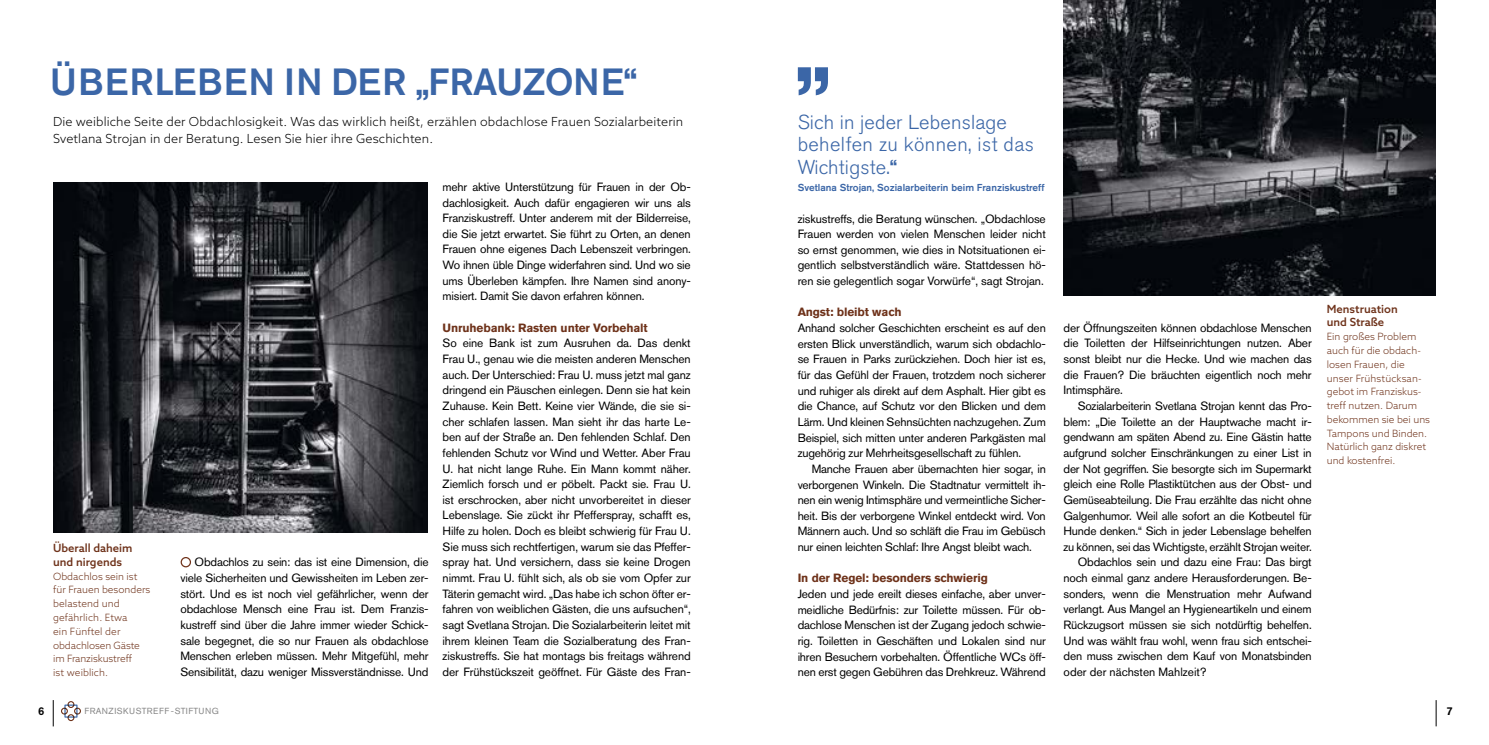
<style>
.page{position:relative;width:1489px;height:745px;background:#fff}
.page>*{position:absolute;margin:0;border:0;box-sizing:border-box;transform-origin:0 0}
.t1{font:500 100.12px "Akzidenz Grotesk Std";color:#3b66a7}
.t2{font:500 37.5px "Akzidenz Grotesk Std";letter-spacing:.025em;color:#3b66a7}
.t3{font:300 20px/22.5px "Akzidenz Grotesk Std";letter-spacing:.01em;color:#3b66a7}
.t4{font:300 12.5px/17.5px "Azo Sans";letter-spacing:.01em;color:#000}
.t5{font:11.88px/15.6px "Akzidenz Grotesk Std";letter-spacing:-.015em;color:#000;text-align:justify}
.t6{font:700 11.88px "Akzidenz Grotesk Std";letter-spacing:-.01em;color:#6e321a}
.t7{font:500 11.25px/13.8px "Azo Sans";color:#6e321a}
.t8{font:500 11.25px "Akzidenz Grotesk Std";color:#000}
.t9{font:300 10px/13.8px "Azo Sans";color:#6e321a}
.t10{font:500 10px "Akzidenz Grotesk Std";color:#3b66a7}
.t11{font:8.75px "Akzidenz Grotesk Std";letter-spacing:.055em;color:#878787}
.s1{font-weight:500}
</style>
<div class="page">
<div style="left:181px;top:556px;width:10px;height:11px;border:1px solid #71341c;border-radius:50%"></div>
<svg style="left:53px;top:700px;width:1px;height:26px"></svg>
<svg style="left:61px;top:701px;width:20px;height:19px"></svg>
<img style="left:53px;top:182px;width:374px;height:350px">
<svg style="left:1435px;top:700px;width:1px;height:25px"></svg>
<img style="left:1063px;top:0;width:372px;height:295px">
<h2 class="t2" style="left:50px;top:58px;width:589px">ÜBERLEBEN IN DER „FRAUZONE“</h2>
<p class="t4" style="left:53px;top:112px;width:631px">Die weibliche Seite der Obdachlosigkeit. Was das wirklich heißt, erzählen obdachlose Frauen Sozialarbeiterin<br>Svetlana Strojan in der Beratung. Lesen Sie hier ihre Geschichten.</p>
<p class="t7" style="left:53px;top:540px;width:81px">Überall daheim und nirgends</p>
<p class="t9" style="left:53px;top:568px;width:99px">Obdachlos sein ist für Frauen besonders belastend und gefährlich. Etwa<br>ein Fünftel der obdachlosen Gäste im Franziskustreff<br>ist weiblich.</p>
<p class="t5" style="left:180px;top:554px;width:250px;text-indent:14px">Obdachlos zu sein: das ist eine Dimension, die viele Sicherheiten und Gewissheiten im Leben zer&shy;stört. Und es ist noch viel gefährlicher, wenn der obdachlose Mensch eine Frau ist. Dem Franzis&shy;kustreff sind über die Jahre immer wieder Schick&shy;sale begegnet, die so nur Frauen als obdachlose Menschen erleben müssen. Mehr Mitgefühl, mehr Sensibilität, dazu weniger Missverständnisse. Und</p>
<p class="t8" style="left:38px;top:703px;width:8px">6</p>
<p class="t11" style="left:85px;top:705px;width:136px">FRANZISKUSTREFF -STIFTUNG</p>
<p class="t5" style="left:442px;top:179px;width:250px">mehr aktive Unterstützung für Frauen in der Ob&shy;dachlosigkeit. Auch dafür engagieren wir uns als Franziskustreff. Unter anderem mit der Bilderreise, die Sie jetzt erwartet. Sie führt zu Orten, an denen Frauen ohne eigenes Dach Lebenszeit verbringen.<br>Wo ihnen üble Dinge widerfahren sind. Und wo sie ums Überleben kämpfen. Ihre Namen sind anony&shy;misiert. Damit Sie davon erfahren können.</p>
<p class="t6" style="left:442px;top:320px;width:207px">Unruhebank: Rasten unter Vorbehalt</p>
<p class="t5" style="left:442px;top:335px;width:250px">So eine Bank ist zum Ausruhen da. Das denkt Frau U., genau wie die meisten anderen Menschen auch. Der Unterschied: Frau U. muss jetzt mal ganz dringend ein Päuschen einlegen. Denn sie hat kein Zuhause. Kein Bett. Keine vier Wände, die sie si&shy;cher schlafen lassen. Man sieht ihr das harte Le&shy;ben auf der Straße an. Den fehlenden Schlaf. Den fehlenden Schutz vor Wind und Wetter. Aber Frau U. hat nicht lange Ruhe. Ein Mann kommt näher.<br>Ziemlich forsch und er pöbelt. Packt sie. Frau U. ist erschrocken, aber nicht unvorbereitet in dieser Lebenslage. Sie zückt ihr Pfefferspray, schafft es, Hilfe zu holen. Doch es bleibt schwierig für Frau U.<br>Sie muss sich rechtfertigen, warum sie das Pfeffer&shy;spray hat. Und versichern, dass sie keine Drogen nimmt. Frau U. fühlt sich, als ob sie vom Opfer zur Täterin gemacht wird. „Das habe ich schon öfter er&shy;fahren von weiblichen Gästen, die uns aufsuchen“, sagt Svetlana Strojan. Die Sozialarbeiterin leitet mit ihrem kleinen Team die Sozialberatung des Fran&shy;ziskustreffs. Sie hat montags bis freitags während der Frühstückszeit geöffnet. Für Gäste des Fran-</p>
<h1 class="t1" style="left:794px;top:-15px;width:39px">„</h1>
<h3 class="t3" style="left:797px;top:111px;width:238px">Sich in jeder Lebenslage behelfen zu können, ist das<br>Wichtigste.<span class="s1">“</span></h3>
<p class="t10" style="left:797px;top:181px;width:248px">Svetlana Strojan, Sozialarbeiterin beim Franziskustreff</p>
<p class="t5" style="left:797px;top:210px;width:250px">ziskustreffs, die Beratung wünschen. „Obdachlose Frauen werden von vielen Menschen leider nicht so ernst genommen, wie dies in Notsituationen ei&shy;gentlich selbstverständlich wäre. Stattdessen hö&shy;ren sie gelegentlich sogar Vorwürfe“, sagt Strojan.</p>
<p class="t6" style="left:797px;top:305px;width:105px">Angst: bleibt wach</p>
<p class="t5" style="left:797px;top:320px;width:250px">Anhand solcher Geschichten erscheint es auf den ersten Blick unverständlich, warum sich obdachlo&shy;se Frauen in Parks zurückziehen. Doch hier ist es, für das Gefühl der Frauen, trotzdem noch sicherer und ruhiger als direkt auf dem Asphalt. Hier gibt es die Chance, auf Schutz vor den Blicken und dem Lärm. Und kleinen Sehnsüchten nachzugehen. Zum Beispiel, sich mitten unter anderen Parkgästen mal zugehörig zur Mehrheitsgesellschaft zu fühlen.</p>
<p class="t5" style="left:797px;top:460px;width:250px;text-indent:14px">Manche Frauen aber übernachten hier sogar, in verborgenen Winkeln. Die Stadtnatur vermittelt ih&shy;nen ein wenig Intimsphäre und vermeintliche Sicher&shy;heit. Bis der verborgene Winkel entdeckt wird. Von Männern auch. Und so schläft die Frau im Gebüsch nur einen leichten Schlaf: Ihre Angst bleibt wach.</p>
<p class="t6" style="left:797px;top:571px;width:192px">In der Regel: besonders schwierig</p>
<p class="t5" style="left:797px;top:585px;width:250px">Jeden und jede ereilt dieses einfache, aber unver&shy;meidliche Bedürfnis: zur Toilette müssen. Für ob&shy;dachlose Menschen ist der Zugang jedoch schwie&shy;rig. Toiletten in Geschäften und Lokalen sind nur ihren Besuchern vorbehalten. Öffentliche WCs öff&shy;nen erst gegen Gebühren das Drehkreuz. Während</p>
<p class="t5" style="left:1063px;top:319px;width:250px">der Öffnungszeiten können obdachlose Menschen die Toiletten der Hilfseinrichtungen nutzen. Aber sonst bleibt nur die Hecke. Und wie machen das die Frauen? Die bräuchten eigentlich noch mehr Intimsphäre.</p>
<p class="t5" style="left:1077px;top:397px;width:235px">Sozialarbeiterin Svetlana Strojan kennt das Pro-</p>
<p class="t5" style="left:1063px;top:413px;width:250px">blem: „Die Toilette an der Hauptwache macht ir-</p>
<p class="t5" style="left:1063px;top:429px;width:250px">gendwann am späten Abend zu. Eine Gästin hatte</p>
<p class="t5" style="left:1063px;top:444px;width:250px">aufgrund solcher Einschränkungen zu einer List in</p>
<p class="t5" style="left:1063px;top:460px;width:250px">der Not gegriffen. Sie besorgte sich im Supermarkt</p>
<p class="t5" style="left:1063px;top:476px;width:250px">gleich eine Rolle Plastiktütchen aus der Obst- und</p>
<p class="t5" style="left:1063px;top:491px;width:250px">Gemüseabteilung. Die Frau erzählte das nicht ohne</p>
<p class="t5" style="left:1063px;top:507px;width:250px">Galgenhumor. Weil alle sofort an die Kotbeutel für</p>
<p class="t5" style="left:1063px;top:522px;width:250px">Hunde denken.“ Sich in jeder Lebenslage behelfen</p>
<p class="t5" style="left:1063px;top:538px;width:250px">zu können, sei das Wichtigste, erzählt Strojan weiter.</p>
<p class="t5" style="left:1077px;top:554px;width:235px">Obdachlos sein und dazu eine Frau: Das birgt</p>
<p class="t5" style="left:1063px;top:569px;width:250px">noch einmal ganz andere Herausforderungen. Be-</p>
<p class="t5" style="left:1063px;top:585px;width:250px">sonders, wenn die Menstruation mehr Aufwand</p>
<p class="t5" style="left:1063px;top:601px;width:250px">verlangt. Aus Mangel an Hygieneartikeln und einem</p>
<p class="t5" style="left:1063px;top:616px;width:250px">Rückzugsort müssen sie sich notdürftig behelfen.</p>
<p class="t5" style="left:1063px;top:632px;width:250px">Und was wählt frau wohl, wenn frau sich entschei-</p>
<p class="t5" style="left:1063px;top:648px;width:250px">den muss zwischen dem Kauf von Monatsbinden</p>
<p class="t5" style="left:1063px;top:663px;width:145px">oder der nächsten Mahlzeit?</p>
<p class="t7" style="left:1326px;top:301px;width:72px">Menstruation und Straße</p>
<p class="t9" style="left:1326px;top:329px;width:105px">Ein großes Problem auch für die obdach&shy;losen Frauen, die unser Frühstücksan&shy;gebot im Franziskus&shy;treff nutzen. Darum bekommen sie bei uns<br>Tampons und Binden.<br>Natürlich ganz diskret und kostenfrei.</p>
<p class="t8" style="left:1446px;top:703px;width:8px">7</p>
</div>
